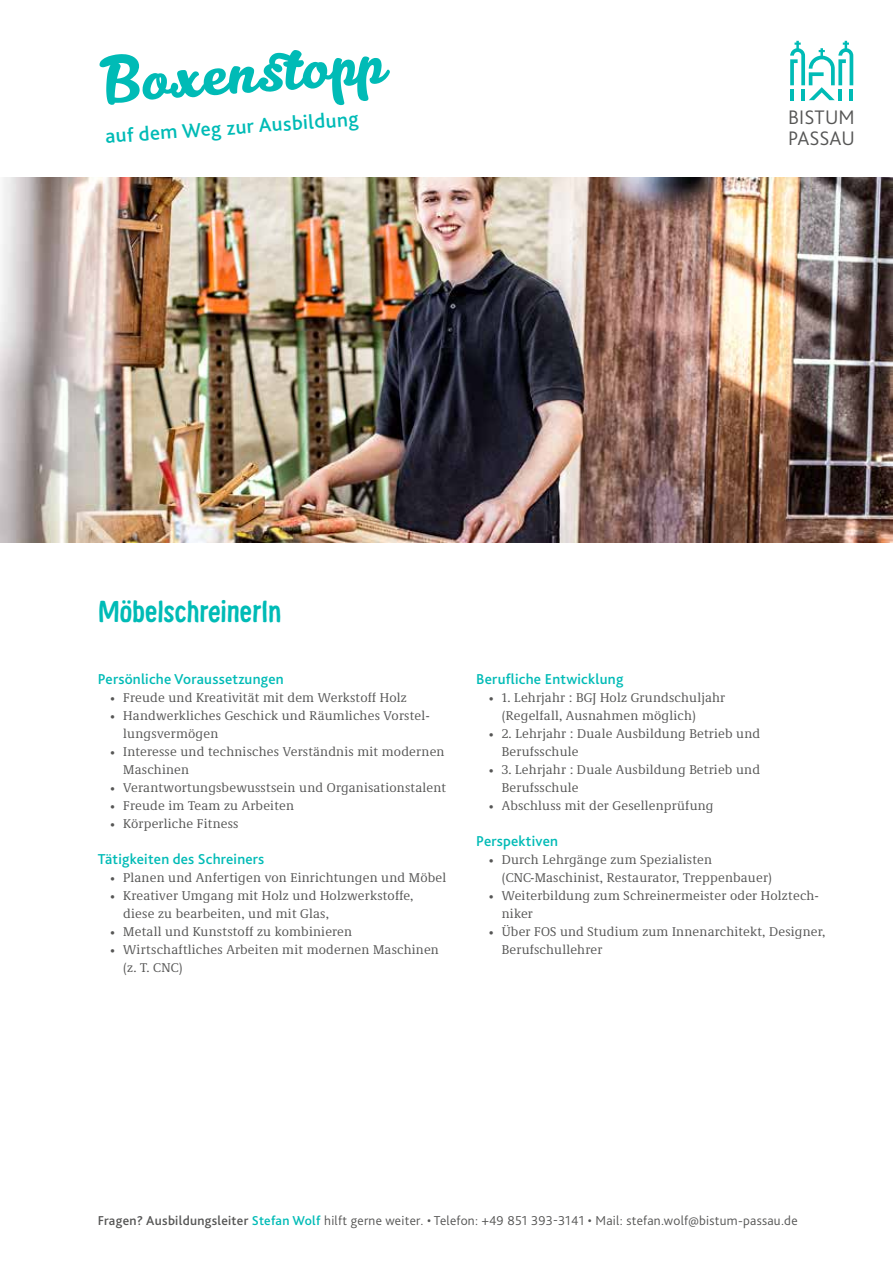
<style>
.page{position:relative;width:893px;height:1263px;background:#fff}
.page>*{position:absolute;margin:0;border:0;box-sizing:border-box;transform-origin:0 0}
.t1{font:62.1px "Kitten";color:#00bbb6}
.t2{font:700 30px "Supernettcn";letter-spacing:-.005em;color:#00bbb6}
.t3{font:500 20.7px "Bliss Pro";color:#00bbb6}
.t4{font:300 20.55px/20.4px "Bliss Pro";letter-spacing:.005em;color:#565655}
.t5{font:500 15px "Bliss Pro";letter-spacing:.015em;color:#00bbb6}
.t6{font:300 13.5px "Bliss Pro";letter-spacing:.02em;color:#565655}
.t7{font:13.05px/18px "Demos Next Pro";letter-spacing:.015em;color:#565655}
.s1{font-weight:500}
.s2{font-weight:500;color:#00bbb6}
</style>
<div class="page">
<svg style="left:790px;top:41px;width:63px;height:59px"></svg>
<img style="left:0;top:177px;width:893px;height:366px">
<h1 class="t1" style="left:99px;top:45px;width:295px;rotate:-4deg">Boxenstopp</h1>
<h3 class="t3" style="left:104px;top:123px;width:255px;rotate:-4deg">auf dem Weg zur Ausbildung</h3>
<h3 class="t4" style="left:788px;top:107px;width:68px">BISTUM<br>PASSAU</h3>
<h2 class="t2" style="left:98px;top:591px;width:185px">MöbelschreinerIn</h2>
<p class="t5" style="left:98px;top:670px;width:188px">Persönliche Voraussetzungen</p>
<p class="t7" style="left:111px;top:688px;width:298px">• Freude und Kreativität mit dem Werkstoff Holz</p>
<p class="t7" style="left:123px;top:706px;width:308px;text-indent:-13px">• Handwerkliches Geschick und Räumliches Vorstel&shy;lungsvermögen</p>
<p class="t7" style="left:123px;top:742px;width:323px;text-indent:-13px">• Interesse und technisches Verständnis mit modernen<br>Maschinen</p>
<p class="t7" style="left:111px;top:778px;width:337px">• Verantwortungsbewusstsein und Organisationstalent</p>
<p class="t7" style="left:111px;top:796px;width:185px">• Freude im Team zu Arbeiten</p>
<p class="t7" style="left:111px;top:814px;width:129px">• Körperliche Fitness</p>
<p class="t5" style="left:98px;top:850px;width:168px">Tätigkeiten des Schreiners</p>
<p class="t7" style="left:111px;top:868px;width:337px">• Planen und Anfertigen von Einrichtungen und Möbel</p>
<p class="t7" style="left:123px;top:886px;width:292px;text-indent:-13px">• Kreativer Umgang mit Holz und Holzwerkstoffe, diese zu bearbeiten, und mit Glas,</p>
<p class="t7" style="left:111px;top:922px;width:243px">• Metall und Kunststoff zu kombinieren</p>
<p class="t7" style="left:123px;top:940px;width:317px;text-indent:-13px">• Wirtschaftliches Arbeiten mit modernen Maschinen (z. T. CNC)</p>
<p class="t5" style="left:476px;top:670px;width:149px">Berufliche Entwicklung</p>
<p class="t7" style="left:502px;top:688px;width:225px;text-indent:-13px">• 1. Lehrjahr : BGJ Holz Grundschuljahr (Regelfall, Ausnahmen möglich)</p>
<p class="t7" style="left:502px;top:724px;width:260px;text-indent:-13px">• 2. Lehrjahr : Duale Ausbildung Betrieb und<br>Berufsschule</p>
<p class="t7" style="left:502px;top:760px;width:260px;text-indent:-13px">• 3. Lehrjahr : Duale Ausbildung Betrieb und<br>Berufsschule</p>
<p class="t7" style="left:489px;top:796px;width:226px">• Abschluss mit der Gesellenprüfung</p>
<p class="t5" style="left:476px;top:832px;width:83px">Perspektiven</p>
<p class="t7" style="left:502px;top:850px;width:272px;text-indent:-13px">• Durch Lehrgänge zum Spezialisten (CNC-Maschinist, Restaurator, Treppenbauer)</p>
<p class="t7" style="left:502px;top:886px;width:318px;text-indent:-13px">• Weiterbildung zum Schreinermeister oder Holztech&shy;niker</p>
<p class="t7" style="left:502px;top:922px;width:325px;text-indent:-13px">• Über FOS und Studium zum Innenarchitekt, Designer,<br>Berufschullehrer</p>
<p class="t6" style="left:98px;top:1212px;width:701px"><span class="s1">Fragen? Ausbildungsleiter</span> <span class="s2">Stefan Wolf</span> hilft gerne weiter. • Telefon: +49 851 393-3141 • Mail: stefan.wolf@bistum-passau.de</p>
</div>
